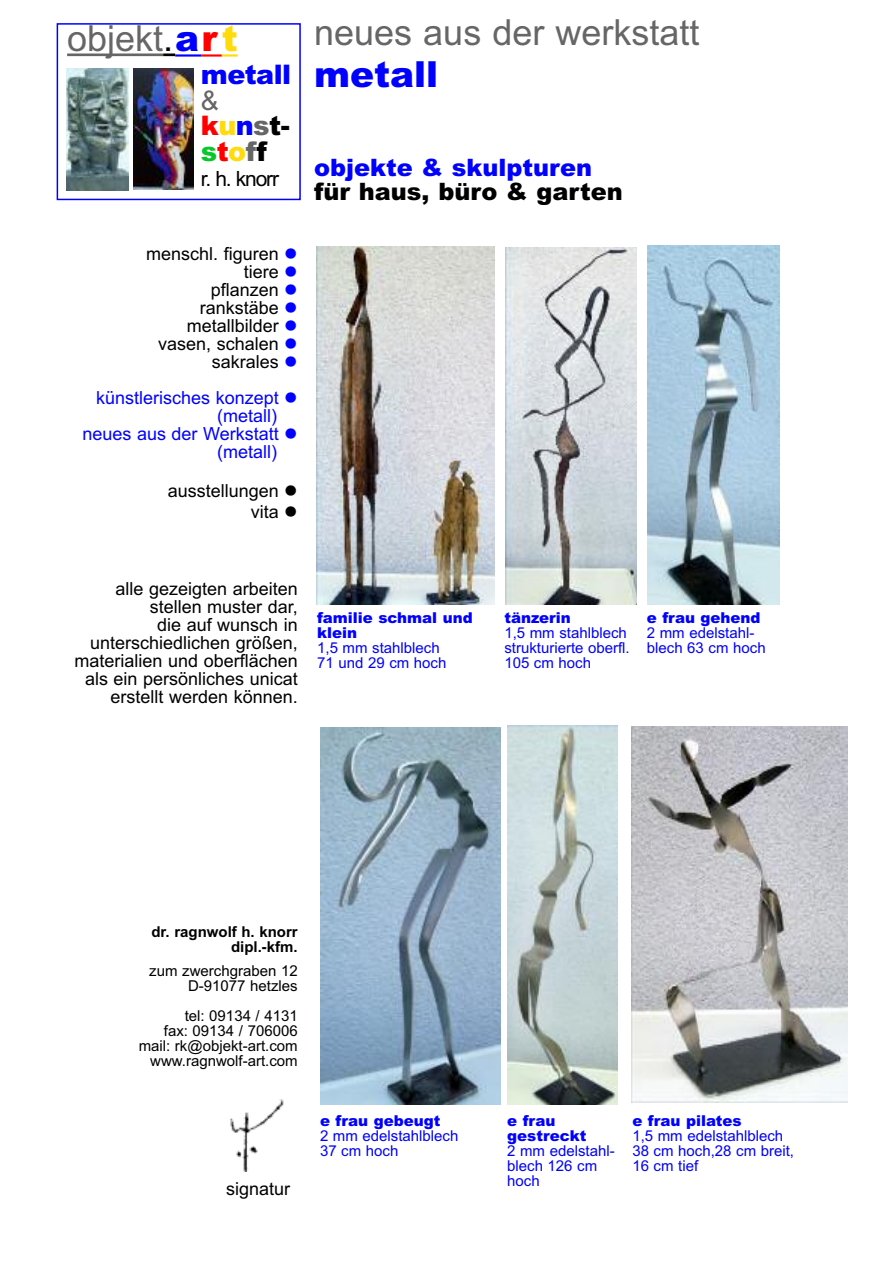
<style>
.page{position:relative;width:893px;height:1263px;background:#fff}
.page>*{position:absolute;margin:0;border:0;box-sizing:border-box;transform-origin:0 0}
.t1{font:36px "Arial";color:#666}
.t2{font:900 36px "Arial";color:#00f}
.t3{font:900 27px/25.5px "Arial";letter-spacing:-.02em;color:#000}
.t4{font:900 27px "Arial";letter-spacing:-.02em;color:#00f}
.t5{font:900 24px "Arial";color:#000}
.t6{font:900 24px "Arial";color:#00f}
.t7{font:21px "Arial";letter-spacing:-.055em;color:#000}
.t8{font:18px/18px "Arial";color:#000;text-align:right}
.t9{font:18px "Arial";color:#00f}
.t10{font:15px/15px "Arial";color:#00f}
.t11{font:15px/15px "Arial";color:#000;text-align:right}
.t12{font:900 15px/15px "Arial";color:#00f}
.t13{font:700 15px/15px "Arial";color:#000;text-align:right}
.s1{color:#000}
.s2{font-weight:900;color:#00f}
.s3{font-weight:900;color:#f00}
.s4{font-weight:900;color:#ffdb0c}
.s5{font-weight:400;color:#666}
.s6{color:#f00}
.s7{color:#ffdb0c}
.s8{color:#00f}
.s9{color:#666}
.s10{color:#09c729}
</style>
<div class="page">
<img style="left:508px;top:725px;width:109px;height:379px">
<img style="left:506px;top:247px;width:131px;height:357px">
<img style="left:320px;top:727px;width:181px;height:377px">
<img style="left:316px;top:247px;width:179px;height:357px">
<img style="left:648px;top:246px;width:131px;height:358px">
<img style="left:230px;top:1100px;width:54px;height:71px">
<div style="left:57px;top:23px;width:244px;height:177px;border:2px solid #00f"></div>
<hr style="left:67px;top:53px;width:96px;height:3px;background:#666">
<svg style="left:163px;top:53px;width:12px;height:3px"></svg>
<hr style="left:175px;top:54px;width:27px;height:3px;background:#00f">
<hr style="left:202px;top:54px;width:20px;height:3px;background:#f00">
<hr style="left:222px;top:54px;width:16px;height:3px;background:#ffdb0c">
<img style="left:66px;top:69px;width:62px;height:121px">
<img style="left:133px;top:69px;width:61px;height:121px">
<img style="left:632px;top:726px;width:216px;height:376px">
<h1 class="t1" style="left:67px;top:17px;width:172px">objekt<span class="s1">.</span><span class="s2">a</span><span class="s3">r</span> <span class="s4">t</span></h1>
<h2 class="t4" style="left:201px;top:59px;width:92px">metall</h2>
<h2 class="t3" style="left:201px;top:88px;width:90px"><span class="s5">&amp; </span><span class="s6">k</span><span class="s7">u</span><span class="s8">n</span><span class="s9">s</span>t&shy;<span class="s10">s</span><span class="s6">t</span><span class="s7">o</span><span class="s9">f</span>f</h2>
<p class="t7" style="left:201px;top:167px;width:80px">r. h. knorr</p>
<p class="t8" style="left:146px;top:244px;width:153px">menschl. figuren <span class="s8">● </span>tiere <span class="s8">●<br></span>pflanzen <span class="s8">● </span>rankstäbe <span class="s8">● </span>metallbilder <span class="s8">● </span>vasen, schalen <span class="s8">● </span>sakrales <span class="s8">●</span></p>
<p class="t9" style="left:96px;top:387px;width:203px">künstlerisches konzept ●</p>
<p class="t9" style="left:217px;top:405px;width:62px">(metall)</p>
<p class="t9" style="left:83px;top:423px;width:217px">neues aus der Werkstatt ●</p>
<p class="t9" style="left:217px;top:441px;width:62px">(metall)</p>
<p class="t8" style="left:168px;top:480px;width:132px;line-height:21px">ausstellungen ● vita ●</p>
<h1 class="t1" style="left:314px;top:11px;width:387px">neues aus der werkstatt</h1>
<h1 class="t2" style="left:314px;top:54px;width:125px">metall</h1>
<h3 class="t6" style="left:314px;top:153px;width:280px">objekte &amp; skulpturen</h3>
<h3 class="t5" style="left:314px;top:177px;width:310px">für haus, büro &amp; garten</h3>
<p class="t8" style="left:75px;top:580px;width:225px">alle gezeigten arbeiten stellen muster dar,<br>die auf wunsch in unterschiedlichen größen, materialien und oberflächen als ein persönliches unicat erstellt werden können.</p>
<p class="t12" style="left:317px;top:611px;width:157px">familie schmal und klein</p>
<p class="t10" style="left:317px;top:641px;width:131px">1,5 mm stahlblech<br>71 und 29 cm hoch</p>
<p class="t12" style="left:504px;top:611px;width:68px">tänzerin</p>
<p class="t10" style="left:504px;top:626px;width:127px">1,5 mm stahlblech strukturierte oberfl.<br>105 cm hoch</p>
<p class="t12" style="left:647px;top:611px;width:115px">e frau gehend</p>
<p class="t10" style="left:647px;top:626px;width:120px">2 mm edelstahl&shy;blech 63 cm hoch</p>
<p class="t13" style="left:151px;top:924px;width:148px">dr. ragnwolf h. knorr dipl.-kfm.</p>
<p class="t11" style="left:149px;top:963px;width:150px">zum zwerchgraben 12<br>D-91077 hetzles</p>
<p class="t11" style="left:139px;top:1008px;width:161px">tel: 09134 / 4131<br>fax: 09134 / 706006 mail: rk@objekt-art.com www.ragnwolf-art.com</p>
<p class="t8" style="left:226px;top:1180px;width:66px">signatur</p>
<p class="t12" style="left:320px;top:1113px;width:122px">e frau gebeugt</p>
<p class="t10" style="left:320px;top:1128px;width:140px">2 mm edelstahlblech<br>37 cm hoch</p>
<p class="t12" style="left:507px;top:1113px;width:81px">e frau gestreckt</p>
<p class="t10" style="left:507px;top:1143px;width:109px">2 mm edelstahl&shy;blech 126 cm hoch</p>
<p class="t12" style="left:632px;top:1113px;width:111px">e frau pilates</p>
<p class="t10" style="left:632px;top:1128px;width:163px">1,5 mm edelstahlblech<br>38 cm hoch,28 cm breit,<br>16 cm tief</p>
</div>
